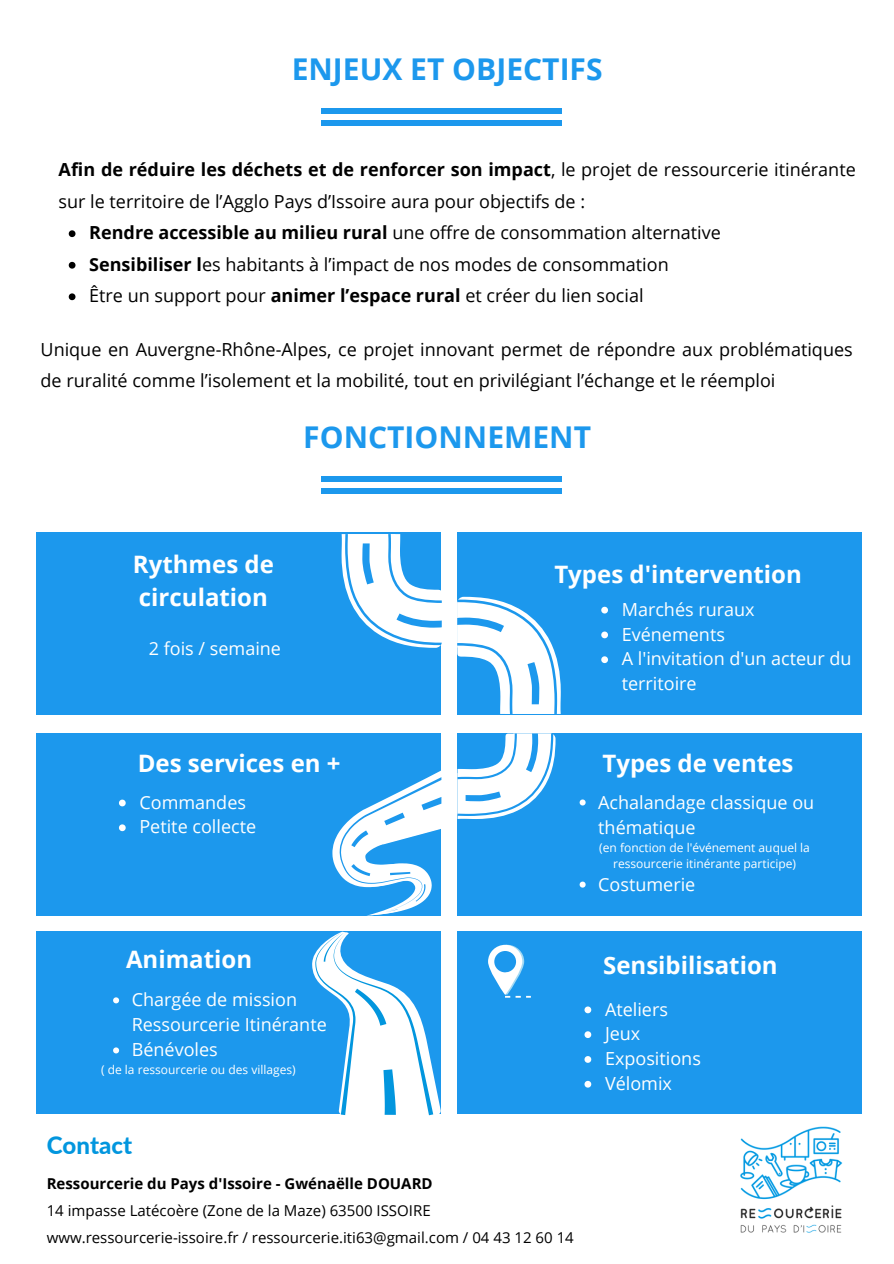
<style>
.page{position:relative;width:894px;height:1264px;background:#fff}
.page>*{position:absolute;margin:0;border:0;box-sizing:border-box;transform-origin:0 0}
.t1{font:700 30px "Open Sans";color:#1c98ed}
.t2{font:700 24px "Open Sans";color:#fff}
.t3{font:800 24px "Lato";color:#0296de}
.t4{font:18px/31.5px "Open Sans";color:#000}
.t5{font:18px/25px "Open Sans";color:#fff}
.t6{font:15px "Open Sans";color:#000}
.t7{font:700 15px "Open Sans";color:#000}
.t8{font:12px/16px "Open Sans";color:#fff;text-align:center}
.s1{font-weight:700}
</style>
<div class="page">
<div style="left:321px;top:120px;width:240px;height:5px;background:#1c98ed"></div>
<div style="left:321px;top:109px;width:240px;height:5px;background:#1c98ed"></div>
<div style="left:321px;top:488px;width:240px;height:5px;background:#1c98ed"></div>
<div style="left:321px;top:477px;width:240px;height:5px;background:#1c98ed"></div>
<div style="left:37px;top:532px;width:404px;height:182px;background:#1c98ed"></div>
<svg style="left:341px;top:534px;width:100px;height:114px"></svg>
<div style="left:37px;top:733px;width:404px;height:183px;background:#1c98ed"></div>
<div style="left:37px;top:931px;width:404px;height:183px;background:#1c98ed"></div>
<div style="left:457px;top:931px;width:404px;height:183px;background:#1c98ed"></div>
<div style="left:457px;top:733px;width:404px;height:183px;background:#1c98ed"></div>
<svg style="left:457px;top:733px;width:98px;height:86px"></svg>
<div style="left:457px;top:532px;width:404px;height:182px;background:#1c98ed"></div>
<svg style="left:457px;top:597px;width:103px;height:117px"></svg>
<svg style="left:488px;top:944px;width:42px;height:53px"></svg>
<svg style="left:332px;top:770px;width:109px;height:145px"></svg>
<svg style="left:312px;top:931px;width:128px;height:184px"></svg>
<img style="left:740px;top:1126px;width:103px;height:107px">
<svg style="left:69px;top:230px;width:6px;height:7px"></svg>
<svg style="left:69px;top:262px;width:6px;height:7px"></svg>
<svg style="left:69px;top:293px;width:6px;height:7px"></svg>
<svg style="left:601px;top:606px;width:7px;height:7px"></svg>
<svg style="left:601px;top:631px;width:7px;height:7px"></svg>
<svg style="left:601px;top:656px;width:7px;height:7px"></svg>
<svg style="left:579px;top:799px;width:6px;height:6px"></svg>
<svg style="left:579px;top:881px;width:6px;height:6px"></svg>
<svg style="left:584px;top:1006px;width:7px;height:7px"></svg>
<svg style="left:584px;top:1031px;width:7px;height:7px"></svg>
<svg style="left:584px;top:1056px;width:7px;height:6px"></svg>
<svg style="left:584px;top:1080px;width:7px;height:7px"></svg>
<svg style="left:113px;top:997px;width:6px;height:6px"></svg>
<svg style="left:113px;top:1047px;width:6px;height:6px"></svg>
<svg style="left:119px;top:799px;width:7px;height:7px"></svg>
<svg style="left:119px;top:824px;width:7px;height:7px"></svg>
<p class="t1" style="left:291px;top:48px;width:312px">ENJEUX ET OBJECTIFS</p>
<p class="t4" style="left:59px;top:153px;width:798px"><span class="s1">Afin de réduire les déchets et de renforcer son impact</span>, le projet de ressourcerie itinérante sur le territoire de l’Agglo Pays d’Issoire aura pour objectifs de :</p>
<p class="t4" style="left:89px;top:216px;width:633px"><span class="s1">Rendre accessible au milieu rural</span> une offre de consommation alternative</p>
<p class="t4" style="left:89px;top:248px;width:581px"><span class="s1">Sensibiliser l</span>es habitants à l’impact de nos modes de consommation</p>
<p class="t4" style="left:89px;top:280px;width:555px">Être un support pour <span class="s1">animer l’espace rural</span> et créer du lien social</p>
<p class="t4" style="left:41px;top:333px;width:813px">Unique en Auvergne-Rhône-Alpes, ce projet innovant permet de répondre aux problématiques de ruralité comme l’isolement et la mobilité, tout en privilégiant l’échange et le réemploi</p>
<p class="t1" style="left:303px;top:416px;width:289px">FONCTIONNEMENT</p>
<p class="t2" style="left:133px;top:547px;width:143px">Rythmes de</p>
<p class="t2" style="left:139px;top:580px;width:130px">circulation</p>
<p class="t5" style="left:149px;top:635px;width:134px">2 fois / semaine</p>
<p class="t2" style="left:554px;top:557px;width:249px">Types d'intervention</p>
<p class="t5" style="left:621px;top:596px;width:134px">Marchés ruraux</p>
<p class="t5" style="left:621px;top:621px;width:105px">Evénements</p>
<p class="t5" style="left:621px;top:646px;width:231px">A l'invitation d'un acteur du territoire</p>
<p class="t2" style="left:138px;top:746px;width:204px">Des services en +</p>
<p class="t5" style="left:139px;top:789px;width:108px">Commandes</p>
<p class="t5" style="left:139px;top:813px;width:118px">Petite collecte</p>
<p class="t2" style="left:602px;top:746px;width:192px">Types de ventes</p>
<p class="t5" style="left:598px;top:789px;width:217px">Achalandage classique ou thématique</p>
<p class="t5" style="left:598px;top:871px;width:99px">Costumerie</p>
<p class="t8" style="left:599px;top:838px;width:212px">(en fonction de l'événement auquel la ressourcerie itinérante participe)</p>
<p class="t2" style="left:126px;top:942px;width:128px">Animation</p>
<p class="t2" style="left:603px;top:948px;width:176px">Sensibilisation</p>
<p class="t5" style="left:132px;top:986px;width:196px">Chargée de mission<br>Ressourcerie Itinérante</p>
<p class="t5" style="left:132px;top:1036px;width:88px">Bénévoles</p>
<p class="t8" style="left:101px;top:1061px;width:196px">( de la ressourcerie ou des villages)</p>
<p class="t3" style="left:47px;top:1130px;width:87px">Contact</p>
<p class="t7" style="left:47px;top:1172px;width:387px">Ressourcerie du Pays d'Issoire - Gwénaëlle DOUARD</p>
<p class="t6" style="left:47px;top:1199px;width:385px">14 impasse Latécoère (Zone de la Maze) 63500 ISSOIRE</p>
<p class="t6" style="left:47px;top:1226px;width:528px">www.ressourcerie-issoire.fr / ressourcerie.iti63@gmail.com / 04 43 12 60 14</p>
<p class="t5" style="left:604px;top:996px;width:64px">Ateliers</p>
<p class="t5" style="left:604px;top:1020px;width:37px">Jeux</p>
<p class="t5" style="left:604px;top:1045px;width:97px">Expositions</p>
<p class="t5" style="left:604px;top:1070px;width:68px">Vélomix</p>
</div>
